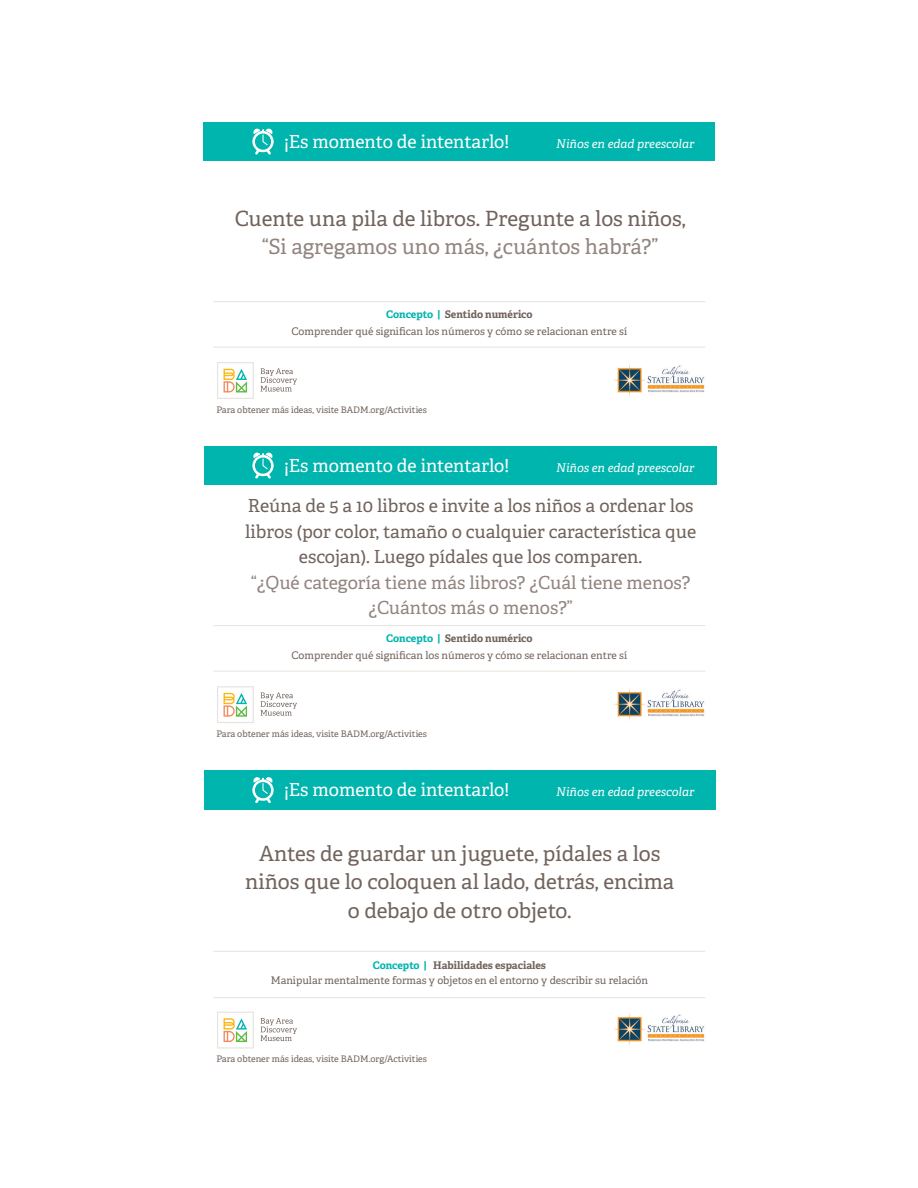
<style>
.page{position:relative;width:918px;height:1188px;background:#fff}
.page>*{position:absolute;margin:0;border:0;box-sizing:border-box;transform-origin:0 0}
.t1{font:21px/28.5px "Adelle PE";color:#71635c;text-align:center}
.t2{font:21px "Adelle PE";color:#918580}
.t3{font:18px/25.5px "Adelle PE";color:#71635c;text-align:center}
.t4{font:18px "Adelle PE";letter-spacing:-.005em;color:#fff}
.t5{font:18px/25.5px "Adelle PE";color:#918580;text-align:center}
.t6{font:italic 12px "Adelle PE";color:#fff}
.t7{font:10.5px/16.5px "Adelle PE";color:#71635c;text-align:center}
.t8{font:9px "Adelle PE";color:#71635c}
.s1{font-weight:700;color:#00b5ae}
.s2{font-weight:700}
</style>
<div class="page">
<div style="left:204px;top:122px;width:511px;height:39px;background:#00b5ae"></div>
<div style="left:204px;top:446px;width:512px;height:39px;background:#00b5ae"></div>
<div style="left:204px;top:770px;width:512px;height:39px;background:#00b5ae"></div>
<hr style="left:213px;top:301px;width:492px;height:1px;background:#e6e4df">
<hr style="left:213px;top:625px;width:492px;height:1px;background:#e6e4df">
<hr style="left:213px;top:951px;width:492px;height:1px;background:#e6e4df">
<hr style="left:213px;top:347px;width:492px;height:1px;background:#e6e4df">
<hr style="left:213px;top:671px;width:492px;height:1px;background:#e6e4df">
<hr style="left:213px;top:997px;width:492px;height:1px;background:#e6e4df">
<svg style="left:252px;top:129px;width:22px;height:26px"></svg>
<svg style="left:252px;top:453px;width:22px;height:26px"></svg>
<svg style="left:252px;top:777px;width:22px;height:26px"></svg>
<svg style="left:261px;top:368px;width:36px;height:24px"></svg>
<svg style="left:217px;top:362px;width:37px;height:37px"></svg>
<img style="left:614px;top:364px;width:91px;height:32px">
<svg style="left:261px;top:693px;width:36px;height:23px"></svg>
<svg style="left:217px;top:686px;width:37px;height:37px"></svg>
<img style="left:614px;top:688px;width:91px;height:32px">
<svg style="left:261px;top:1018px;width:36px;height:23px"></svg>
<svg style="left:217px;top:1012px;width:37px;height:37px"></svg>
<img style="left:614px;top:1013px;width:91px;height:32px">
<h2 class="t4" style="left:284px;top:128px;width:227px">¡Es momento de intentarlo!</h2>
<p class="t6" style="left:556px;top:135px;width:140px">Niños en edad preescolar</p>
<h1 class="t1" style="left:235px;top:203px;width:452px">Cuente una pila de libros. Pregunte a los niños,</h1>
<h1 class="t2" style="left:262px;top:232px;width:398px">“Si agregamos uno más, ¿cuántos habrá?”</h1>
<p class="t7" style="left:291px;top:306px;width:337px"><span class="s1">Concepto |</span> <span class="s2">Sentido numérico<br></span>Comprender qué significan los números y cómo se relacionan entre sí</p>
<p class="t8" style="left:216px;top:403px;width:212px">Para obtener más ideas, visite BADM.org/Activities</p>
<h2 class="t4" style="left:284px;top:452px;width:227px">¡Es momento de intentarlo!</h2>
<p class="t6" style="left:556px;top:459px;width:140px">Niños en edad preescolar</p>
<h2 class="t3" style="left:245px;top:492px;width:453px">Reúna de 5 a 10 libros e invite a los niños a ordenar los libros (por color, tamaño o cualquier característica que escojan). Luego pídales que los comparen.</h2>
<h2 class="t5" style="left:251px;top:569px;width:441px">“¿Qué categoría tiene más libros? ¿Cuál tiene menos? ¿Cuántos más o menos?”</h2>
<p class="t7" style="left:291px;top:630px;width:337px"><span class="s1">Concepto |</span> <span class="s2">Sentido numérico<br></span>Comprender qué significan los números y cómo se relacionan entre sí</p>
<p class="t8" style="left:216px;top:727px;width:212px">Para obtener más ideas, visite BADM.org/Activities</p>
<h2 class="t4" style="left:284px;top:777px;width:227px">¡Es momento de intentarlo!</h2>
<p class="t6" style="left:556px;top:783px;width:140px">Niños en edad preescolar</p>
<h1 class="t1" style="left:245px;top:838px;width:431px">Antes de guardar un juguete, pídales a los niños que lo coloquen al lado, detrás, encima o debajo de otro objeto.</h1>
<p class="t7" style="left:271px;top:957px;width:379px;line-height:15.5px"><span class="s1">Concepto |</span> <span class="s2">Habilidades espaciales<br></span>Manipular mentalmente formas y objetos en el entorno y describir su relación</p>
<p class="t8" style="left:216px;top:1053px;width:212px">Para obtener más ideas, visite BADM.org/Activities</p>
</div>
